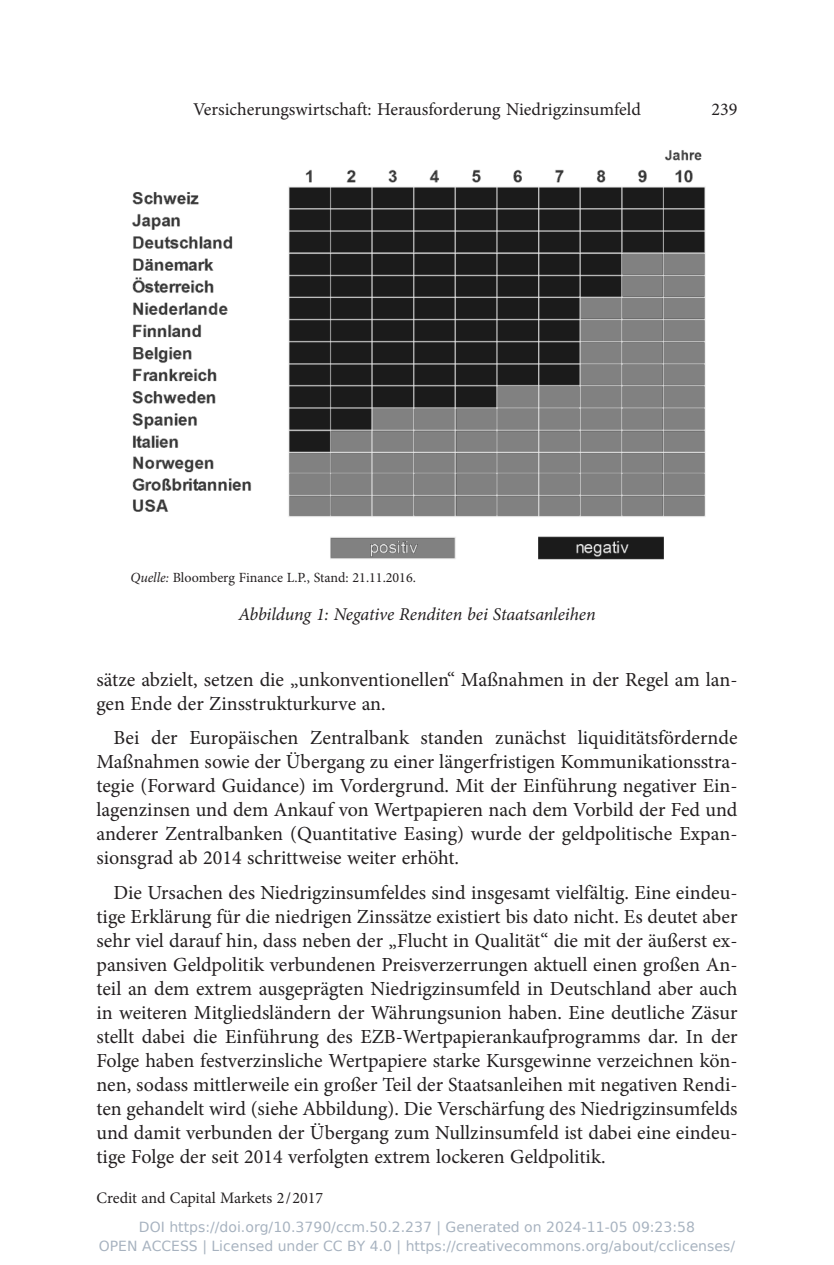
<style>
.page{position:relative;width:834px;height:1265px;background:#fff}
.page>*{position:absolute;margin:0;border:0;box-sizing:border-box;transform-origin:0 0}
.t1{font:20px/24px "Minion Pro";color:#231f20;text-align:justify}
.t2{font:18px "Minion Pro";color:#231f20}
.t3{font:italic 18px "Minion Pro";letter-spacing:-.01em;color:#231f20}
.t4{font:16px "Minion Pro";color:#231f20}
.t5{font:14px "DejaVu Sans";color:rgb(36 64 97/.4)}
.t6{font:14px "Minion Pro";color:#231f20}
.s1{font-style:italic}
</style>
<div class="page">
<img style="left:132px;top:150px;width:573px;height:410px">
<p class="t2" style="left:193px;top:97px;width:449px">Versicherungswirtschaft: Herausforderung Niedrigzinsumfeld</p>
<p class="t2" style="left:711px;top:97px;width:27px">239</p>
<p class="t6" style="left:130px;top:568px;width:287px"><span class="s1">Quelle:</span> Bloomberg Finance L.P., Stand: 21.11.2016.</p>
<p class="t3" style="left:238px;top:602px;width:358px">Abbildung 1: Negative Renditen bei Staatsanleihen</p>
<p class="t1" style="left:96px;top:667px;width:642px">sätze abzielt, setzen die „unkonventionellen“ Maßnahmen in der Regel am lan&shy;gen Ende der Zinsstrukturkurve an.</p>
<p class="t1" style="left:96px;top:725px;width:642px;text-indent:17px">Bei der Europäischen Zentralbank standen zunächst liquiditätsfördernde Maßnahmen sowie der Übergang zu einer längerfristigen Kommunikationsstra&shy;tegie (Forward Guidance) im Vordergrund. Mit der Einführung negativer Ein&shy;lagenzinsen und dem Ankauf von Wertpapieren nach dem Vorbild der Fed und anderer Zentralbanken (Quantitative Easing) wurde der geldpolitische Expan&shy;sionsgrad ab 2014 schrittweise weiter erhöht.</p>
<p class="t1" style="left:96px;top:880px;width:642px;text-indent:17px">Die Ursachen des Niedrigzinsumfeldes sind insgesamt vielfältig. Eine eindeu&shy;tige Erklärung für die niedrigen Zinssätze existiert bis dato nicht. Es deutet aber sehr viel darauf hin, dass neben der „Flucht in Qualität“ die mit der äußerst ex&shy;pansiven Geldpolitik verbundenen Preisverzerrungen aktuell einen großen An&shy;teil an dem extrem ausgeprägten Niedrigzinsumfeld in Deutschland aber auch in weiteren Mitgliedsländern der Währungsunion haben. Eine deutliche Zäsur stellt dabei die Einführung des EZB-Wertpapierankaufprogramms dar. In der Folge haben festverzinsliche Wertpapiere starke Kursgewinne verzeichnen kön&shy;nen, sodass mittlerweile ein großer Teil der Staatsanleihen mit negativen Rendi&shy;ten gehandelt wird (siehe Abbildung). Die Verschärfung des Niedrigzinsumfelds und damit verbunden der Übergang zum Nullzinsumfeld ist dabei eine eindeu&shy;tige Folge der seit 2014 verfolgten extrem lockeren Geldpolitik.</p>
<p class="t4" style="left:96px;top:1186px;width:228px">Credit and Capital Markets 2 / 2017</p>
<p class="t5" style="left:139px;top:1219px;width:557px">DOI https://doi.org/10.3790/ccm.50.2.237 | Generated on 2024-11-05 09:23:58</p>
<p class="t5" style="left:99px;top:1237px;width:637px">OPEN ACCESS | Licensed under CC BY 4.0 | https://creativecommons.org/about/cclicenses/</p>
</div>
